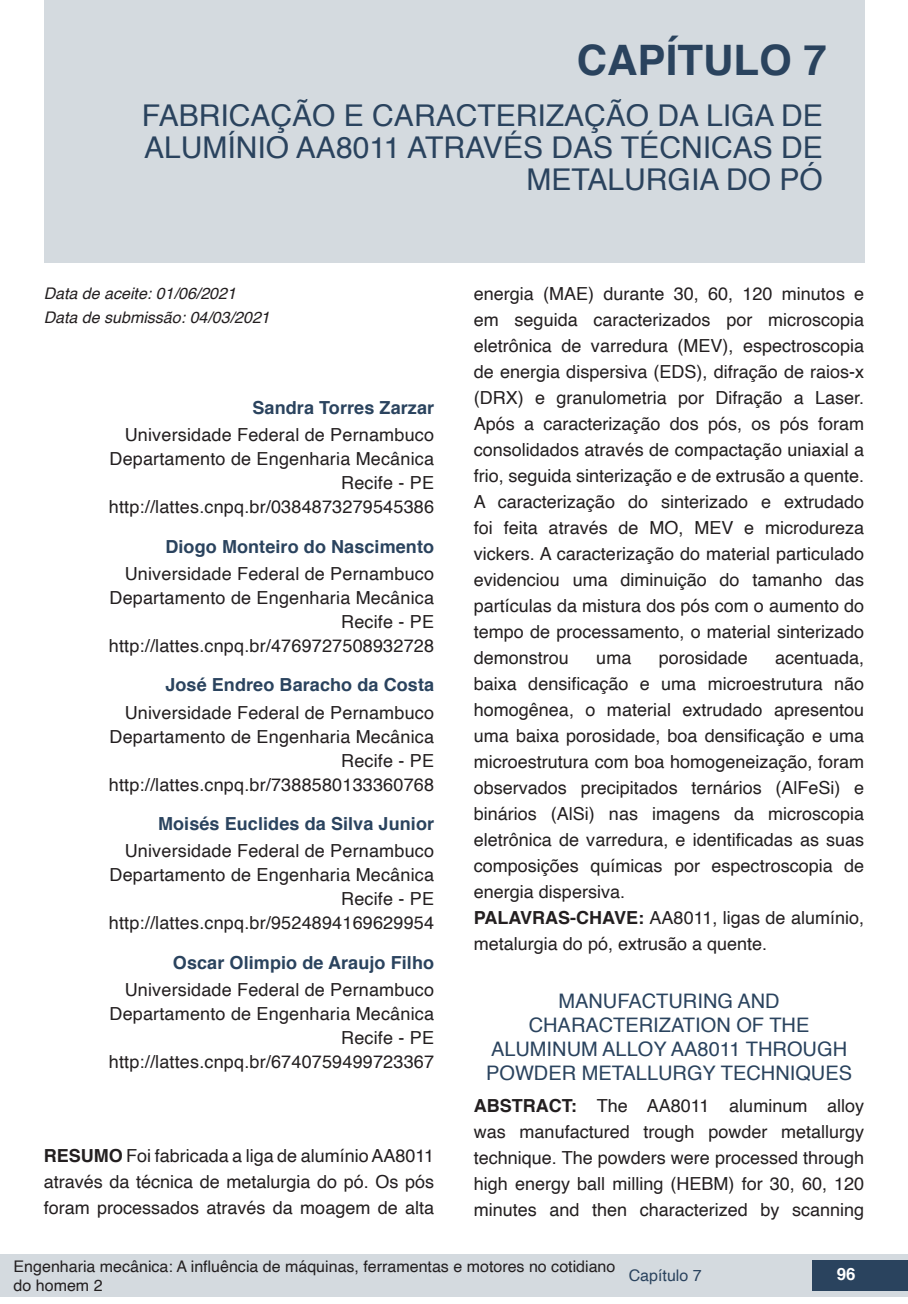
<style>
.page{position:relative;width:908px;height:1304px;background:#fff}
.page>*{position:absolute;margin:0;border:0;box-sizing:border-box;transform-origin:0 0}
.capítulos{font:700 42px "Helvetica";color:#2a435e}
.nome_artigos{font:30px/32px "Helvetica";color:#2a435e;text-align:right}
.título_Inglês{font:20px/24px "Helvetica";color:#2a435e;text-align:center}
.Resumos_e_PC_TXT{font:18px/26px "Helvetica";color:#231f20;text-align:justify}
.info_autores{font:18px "Helvetica";letter-spacing:.01em;color:#231f20}
.nome_autores{font:700 18px "Helvetica";letter-spacing:.005em;color:#2a435e}
.t1{font:700 16.8px "Helvetica";color:#fff}
.t2{font:16px/18.2px "Helvetica";color:#231f20}
.data{font:italic 16px "Helvetica";color:#231f20}
.t3{font:16px "Helvetica";color:#2a435e}
.s1{font-weight:700}
</style>
<div class="page">
<div style="left:0;top:1254px;width:906px;height:43px;background:#d4dadf"></div>
<div style="left:812px;top:1261px;width:95px;height:30px;background:#2a435e"></div>
<div style="left:44px;top:0;width:819px;height:263px;background:#d4dadf"></div>
<p class="capítulos" style="left:576px;top:26px;width:251px">CAPÍTULO 7</p>
<p class="nome_artigos" style="left:142px;top:101px;width:682px">FABRICAÇÃO E CARACTERIZAÇÃO DA LIGA DE<br>ALUMÍNIO AA8011 ATRAVÉS DAS TÉCNICAS DE<br>METALURGIA DO PÓ</p>
<p class="data" style="left:44px;top:280px;width:194px">Data de aceite: 01/06/2021</p>
<p class="data" style="left:44px;top:304px;width:227px">Data de submissão: 04/03/2021</p>
<p class="nome_autores" style="left:252px;top:393px;width:183px">Sandra Torres Zarzar</p>
<p class="info_autores" style="left:125px;top:421px;width:311px">Universidade Federal de Pernambuco</p>
<p class="info_autores" style="left:109px;top:445px;width:326px">Departamento de Engenharia Mecânica</p>
<p class="info_autores" style="left:341px;top:469px;width:94px">Recife - PE</p>
<p class="info_autores" style="left:109px;top:493px;width:326px">http://lattes.cnpq.br/0384873279545386</p>
<p class="nome_autores" style="left:165px;top:532px;width:270px">Diogo Monteiro do Nascimento</p>
<p class="info_autores" style="left:125px;top:560px;width:311px">Universidade Federal de Pernambuco</p>
<p class="info_autores" style="left:109px;top:584px;width:326px">Departamento de Engenharia Mecânica</p>
<p class="info_autores" style="left:341px;top:608px;width:94px">Recife - PE</p>
<p class="info_autores" style="left:109px;top:632px;width:326px">http://lattes.cnpq.br/4769727508932728</p>
<p class="nome_autores" style="left:165px;top:670px;width:270px">José Endreo Baracho da Costa</p>
<p class="info_autores" style="left:125px;top:698px;width:311px">Universidade Federal de Pernambuco</p>
<p class="info_autores" style="left:109px;top:722px;width:326px">Departamento de Engenharia Mecânica</p>
<p class="info_autores" style="left:341px;top:746px;width:94px">Recife - PE</p>
<p class="info_autores" style="left:109px;top:770px;width:326px">http://lattes.cnpq.br/7388580133360768</p>
<p class="nome_autores" style="left:158px;top:809px;width:277px">Moisés Euclides da Silva Junior</p>
<p class="info_autores" style="left:125px;top:837px;width:311px">Universidade Federal de Pernambuco</p>
<p class="info_autores" style="left:109px;top:861px;width:326px">Departamento de Engenharia Mecânica</p>
<p class="info_autores" style="left:341px;top:885px;width:94px">Recife - PE</p>
<p class="info_autores" style="left:109px;top:909px;width:326px">http://lattes.cnpq.br/9524894169629954</p>
<p class="nome_autores" style="left:173px;top:948px;width:262px">Oscar Olimpio de Araujo Filho</p>
<p class="info_autores" style="left:125px;top:976px;width:311px">Universidade Federal de Pernambuco</p>
<p class="info_autores" style="left:109px;top:1000px;width:326px">Departamento de Engenharia Mecânica</p>
<p class="info_autores" style="left:341px;top:1024px;width:94px">Recife - PE</p>
<p class="info_autores" style="left:109px;top:1048px;width:326px">http://lattes.cnpq.br/6740759499723367</p>
<p class="Resumos_e_PC_TXT" style="left:44px;top:1143px;width:392px"><span class="s1">RESUMO</span> Foi fabricada a liga de alumínio AA8011 através da técnica de metalurgia do pó. Os pós foram processados através da moagem de alta</p>
<p class="Resumos_e_PC_TXT" style="left:473px;top:281px;width:392px">energia (MAE) durante 30, 60, 120 minutos e em seguida caracterizados por microscopia eletrônica de varredura (MEV), espectroscopia de energia dispersiva (EDS), difração de raios-x (DRX) e granulometria por Difração a Laser.<br>Após a caracterização dos pós, os pós foram consolidados através de compactação uniaxial a frio, seguida sinterização e de extrusão a quente.<br>A caracterização do sinterizado e extrudado foi feita através de MO, MEV e microdureza vickers. A caracterização do material particulado evidenciou uma diminuição do tamanho das partículas da mistura dos pós com o aumento do tempo de processamento, o material sinterizado demonstrou</p>
<p class="Resumos_e_PC_TXT" style="left:473px;top:645px;width:392px;text-indent:301px">acentuada, baixa densificação e uma microestrutura não homogênea, o material extrudado apresentou uma baixa porosidade, boa densificação e uma microestrutura com boa homogeneização, foram observados precipitados ternários (AlFeSi) e binários (AlSi) nas imagens da microscopia eletrônica de varredura, e identificadas as suas composições químicas por espectroscopia de energia dispersiva.</p>
<p class="Resumos_e_PC_TXT" style="left:473px;top:905px;width:392px"><span class="s1">PALAVRAS-CHAVE:</span> AA8011, ligas de alumínio, metalurgia do pó, extrusão a quente.</p>
<p class="título_Inglês" style="left:486px;top:990px;width:367px">MANUFACTURING AND<br>CHARACTERIZATION OF THE<br>ALUMINUM ALLOY AA8011 THROUGH<br>POWDER METALLURGY TECHNIQUES</p>
<p class="Resumos_e_PC_TXT" style="left:473px;top:1093px;width:392px"><span class="s1">ABSTRACT:</span> The AA8011 aluminum alloy was manufactured trough powder metallurgy technique. The powders were processed through high energy ball milling (HEBM) for 30, 60, 120 minutes and then characterized by scanning</p>
<p class="Resumos_e_PC_TXT" style="left:596px;top:645px;width:37px">uma</p>
<p class="Resumos_e_PC_TXT" style="left:658px;top:645px;width:91px">porosidade</p>
<p class="t2" style="left:14px;top:1258px;width:603px">Engenharia mecânica: A influência de máquinas, ferramentas e motores no cotidiano do homem 2</p>
<p class="t3" style="left:628px;top:1263px;width:74px">Capítulo 7</p>
<p class="t1" style="left:836px;top:1261px;width:20px">96</p>
</div>
